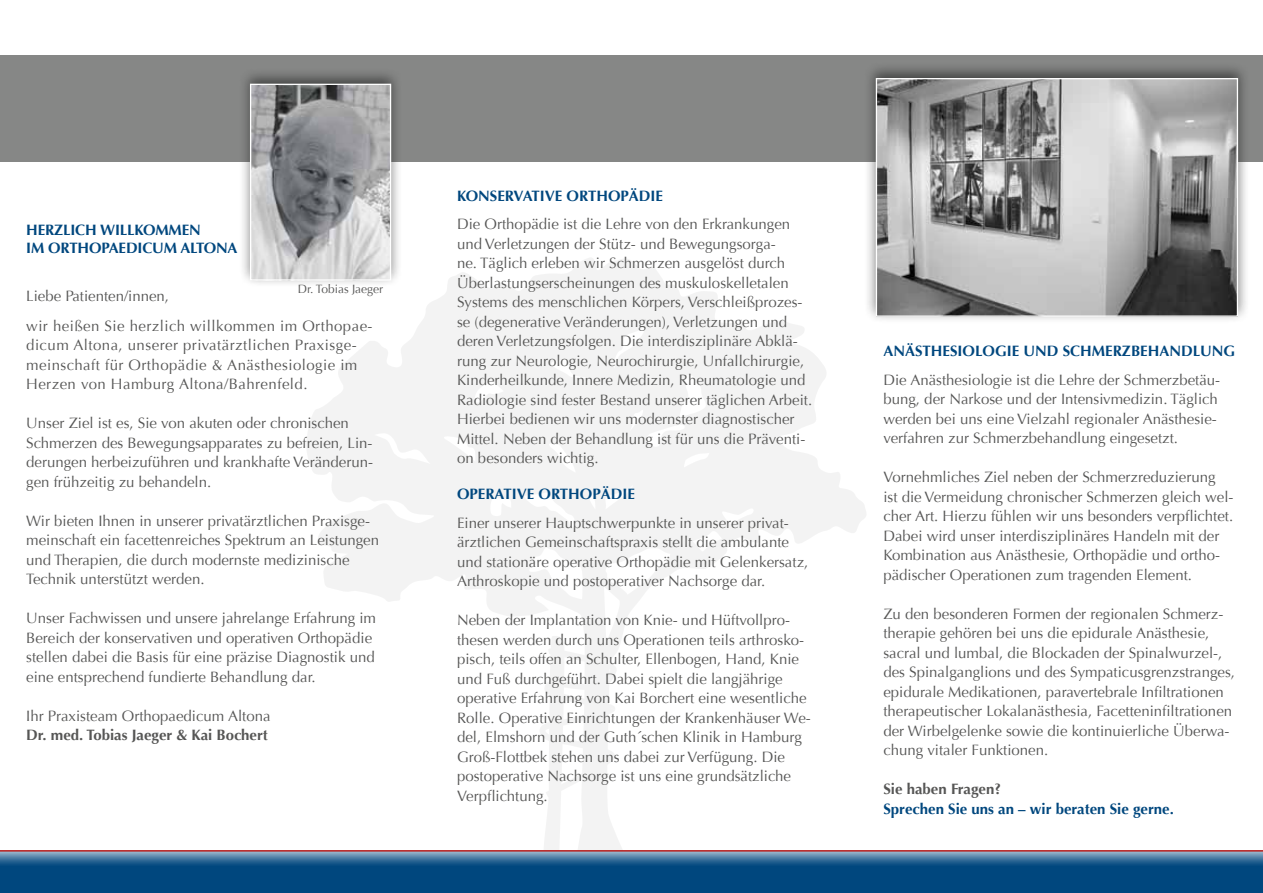
<style>
.page{position:relative;width:1263px;height:893px;background:#fff}
.page>*{position:absolute;margin:0;border:0;box-sizing:border-box;transform-origin:0 0}
.t1{font:15px/19.5px "Optima";color:#565655}
.t2{font:15px/19.5px "Optima";letter-spacing:.03em;color:#565655}
.t3{font:700 15px "Optima";color:#00477e}
.t4{font:700 15px "Optima";color:#565655}
.t5{font:12px "Optima";color:#565655}
.s1{font-weight:700}
</style>
<div class="page">
<svg style="left:307px;top:258px;width:559px;height:592px"></svg>
<svg style="left:680px;top:368px;width:26px;height:49px"></svg>
<svg style="left:472px;top:378px;width:32px;height:26px"></svg>
<svg style="left:539px;top:635px;width:78px;height:215px"></svg>
<div style="left:0;top:851px;width:1263px;height:42px;background:#00477e"></div>
<svg style="left:0;top:852px;width:1263px;height:13px;background:#497ba2"></svg>
<hr style="left:0;top:850px;width:1263px;height:2px;background:#b51b1a">
<div style="left:0;top:55px;width:1263px;height:106px;background:#868786"></div>
<div style="left:238px;top:68px;width:165px;height:220px;background:#000;opacity:.5"></div>
<img style="left:252px;top:86px;width:137px;height:193px">
<div style="left:250px;top:84px;width:141px;height:197px;border:1px solid #fff"></div>
<div style="left:864px;top:62px;width:386px;height:262px;background:#000;opacity:.5"></div>
<img style="left:878px;top:80px;width:358px;height:235px">
<div style="left:876px;top:78px;width:362px;height:239px;border:1px solid #fff"></div>
<p class="t3" style="left:26px;top:221px;width:176px">HERZLICH WILLKOMMEN</p>
<p class="t3" style="left:26px;top:239px;width:213px">IM ORTHOPAEDICUM ALTONA</p>
<p class="t1" style="left:26px;top:286px;width:144px">Liebe Patienten/innen,</p>
<p class="t2" style="left:26px;top:316px;width:348px">wir heißen Sie herzlich willkommen im Orthopae&shy;dicum Altona, unserer privatärztlichen Praxisge&shy;meinschaft für Orthopädie &amp; Anästhesiologie im Herzen von Hamburg Altona/Bahrenfeld.</p>
<p class="t1" style="left:26px;top:414px;width:348px">Unser Ziel ist es, Sie von akuten oder chronischen Schmerzen des Bewegungsapparates zu befreien, Lin&shy;derungen herbeizuführen und krankhafte Veränderun&shy;gen frühzeitig zu behandeln.</p>
<p class="t1" style="left:26px;top:511px;width:354px">Wir bieten Ihnen in unserer privatärztlichen Praxisge&shy;meinschaft ein facettenreiches Spektrum an Leistungen und Therapien, die durch modernste medizinische Technik unterstützt werden.</p>
<p class="t1" style="left:26px;top:609px;width:351px">Unser Fachwissen und unsere jahrelange Erfahrung im Bereich der konservativen und operativen Orthopädie stellen dabei die Basis für eine präzise Diagnostik und eine entsprechend fundierte Behandlung dar.</p>
<p class="t1" style="left:26px;top:706px;width:246px">Ihr Praxisteam Orthopaedicum Altona<br><span class="s1">Dr. med. Tobias Jaeger &amp; Kai Bochert</span></p>
<p class="t5" style="left:298px;top:282px;width:87px">Dr. Tobias Jaeger</p>
<p class="t3" style="left:457px;top:187px;width:207px">KONSERVATIVE ORTHOPÄDIE</p>
<p class="t1" style="left:457px;top:215px;width:357px">Die Orthopädie ist die Lehre von den Erkrankungen und Verletzungen der Stütz- und Bewegungsorga-<br>ne. Täglich erleben wir Schmerzen ausgelöst durch Überlastungserscheinungen des muskuloskelletalen Systems des menschlichen Körpers, Verschleißprozes&shy;se (degenerative Veränderungen), Verletzungen und deren Verletzungsfolgen. Die interdisziplinäre Abklä&shy;rung zur Neurologie, Neurochirurgie, Unfallchirurgie, Kinderheilkunde, Innere Medizin, Rheumatologie und Radiologie sind fester Bestand unserer täglichen Arbeit.<br>Hierbei bedienen wir uns modernster diagnostischer Mittel. Neben der Behandlung ist für uns die Präventi&shy;on besonders wichtig.</p>
<p class="t3" style="left:457px;top:486px;width:179px">OPERATIVE ORTHOPÄDIE</p>
<p class="t1" style="left:457px;top:513px;width:353px">Einer unserer Hauptschwerpunkte in unserer privat&shy;ärztlichen Gemeinschaftspraxis stellt die ambulante und stationäre operative Orthopädie mit Gelenkersatz, Arthroskopie und postoperativer Nachsorge dar.</p>
<p class="t1" style="left:457px;top:611px;width:355px">Neben der Implantation von Knie- und Hüftvollpro&shy;thesen werden durch uns Operationen teils arthrosko&shy;pisch, teils offen an Schulter, Ellenbogen, Hand, Knie und Fuß durchgeführt. Dabei spielt die langjährige operative Erfahrung von Kai Borchert eine wesentliche Rolle. Operative Einrichtungen der Krankenhäuser We&shy;del, Elmshorn und der Guth´schen Klinik in Hamburg Groß-Flottbek stehen uns dabei zur Verfügung. Die postoperative Nachsorge ist uns eine grundsätzliche Verpflichtung.</p>
<p class="t3" style="left:883px;top:342px;width:353px">ANÄSTHESIOLOGIE UND SCHMERZBEHANDLUNG</p>
<p class="t1" style="left:883px;top:370px;width:338px">Die Anästhesiologie ist die Lehre der Schmerzbetäu&shy;bung, der Narkose und der Intensivmedizin. Täglich werden bei uns eine Vielzahl regionaler Anästhesie&shy;verfahren zur Schmerzbehandlung eingesetzt.</p>
<p class="t1" style="left:883px;top:467px;width:352px">Vornehmliches Ziel neben der Schmerzreduzierung<br>ist die Vermeidung chronischer Schmerzen gleich wel&shy;cher Art. Hierzu fühlen wir uns besonders verpflichtet.<br>Dabei wird unser interdisziplinäres Handeln mit der Kombination aus Anästhesie, Orthopädie und ortho&shy;pädischer Operationen zum tragenden Element.</p>
<p class="t1" style="left:883px;top:604px;width:353px">Zu den besonderen Formen der regionalen Schmerz&shy;therapie gehören bei uns die epidurale Anästhesie, sacral und lumbal, die Blockaden der Spinalwurzel-, des Spinalganglions und des Sympaticusgrenzstranges, epidurale Medikationen, paravertebrale Infiltrationen therapeutischer Lokalanästhesia, Facetteninfiltrationen der Wirbelgelenke sowie die kontinuierliche Überwa&shy;chung vitaler Funktionen.</p>
<p class="t4" style="left:883px;top:780px;width:119px">Sie haben Fragen?</p>
<p class="t3" style="left:883px;top:800px;width:292px">Sprechen Sie uns an – wir beraten Sie gerne.</p>
</div>
